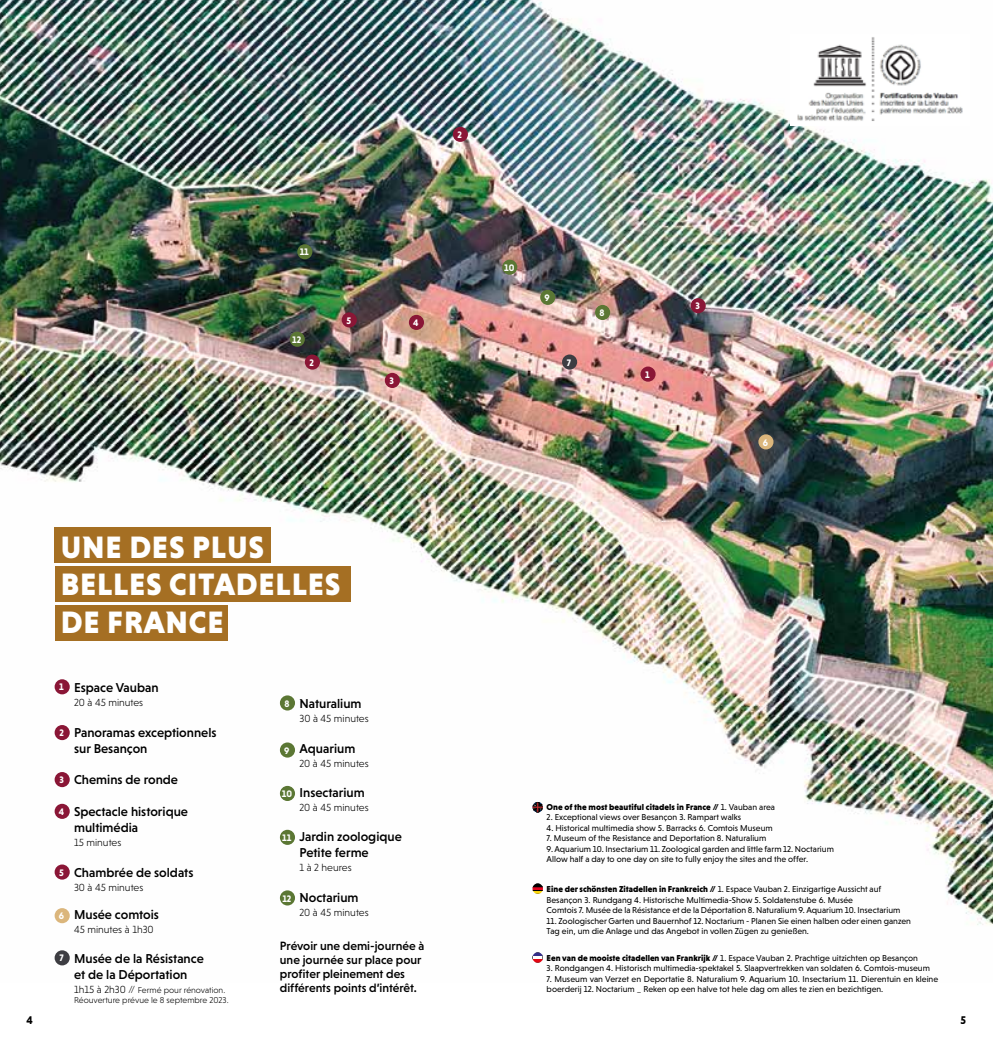
<style>
.page{position:relative;width:993px;height:1042px;background:#fff}
.page>*{position:absolute;margin:0;border:0;box-sizing:border-box;transform-origin:0 0}
.t1{font:900 31.5px/37.8px "Niveau Grotesk";letter-spacing:.025em;color:#fff}
.t2{font:500 13.12px/15.8px "Niveau Grotesk";color:#000}
.t3{font:500 12.25px/14px "Niveau Grotesk";color:#000}
.t4{font:700 11.38px "Niveau Grotesk";color:#000}
.t5{font:300 10.5px "Niveau Grotesk";color:#000}
.t6{font:700 9.62px "Niveau Grotesk";color:#fff}
.t7{font:8.75px/10.5px "Niveau Grotesk";color:#000}
.t8{font:300 8.75px/10.5px "Niveau Grotesk";color:#000}
.t9{font:900 8.75px "Niveau Grotesk";color:#000}
.s1{font-size:10.5px}
.s2{font-weight:400}
.s3{font-weight:900}
</style>
<div class="page">
<img style="left:0;top:0;width:992px;height:966px">
<div style="left:640px;top:366px;width:15px;height:16px;background:#8a1636;border-radius:50%"></div>
<div style="left:305px;top:354px;width:15px;height:16px;background:#8a1636;border-radius:50%"></div>
<div style="left:452px;top:127px;width:16px;height:15px;background:#8a1636;border-radius:50%"></div>
<div style="left:384px;top:373px;width:16px;height:15px;background:#8a1636;border-radius:50%"></div>
<div style="left:690px;top:298px;width:15px;height:15px;background:#8a1636;border-radius:50%"></div>
<div style="left:409px;top:315px;width:15px;height:15px;background:#8a1636;border-radius:50%"></div>
<div style="left:758px;top:434px;width:15px;height:15px;background:#dbb67c;border-radius:50%"></div>
<div style="left:562px;top:354px;width:15px;height:16px;background:#3d3d42;border-radius:50%"></div>
<div style="left:595px;top:305px;width:15px;height:15px;background:#5b7734;border-radius:50%"></div>
<div style="left:289px;top:332px;width:16px;height:15px;background:#5b7734;border-radius:50%"></div>
<div style="left:540px;top:290px;width:15px;height:15px;background:#5b7734;border-radius:50%"></div>
<div style="left:502px;top:260px;width:15px;height:15px;background:#5b7734;border-radius:50%"></div>
<div style="left:297px;top:244px;width:15px;height:15px;background:#5b7734;border-radius:50%"></div>
<div style="left:55px;top:566px;width:295px;height:36px;background:#a56f23"></div>
<div style="left:55px;top:527px;width:216px;height:35px;background:#a56f23"></div>
<div style="left:55px;top:605px;width:172px;height:36px;background:#a56f23"></div>
<div style="left:55px;top:679px;width:15px;height:15px;background:#8a1636;border-radius:50%"></div>
<div style="left:55px;top:725px;width:15px;height:15px;background:#8a1636;border-radius:50%"></div>
<div style="left:55px;top:772px;width:15px;height:15px;background:#8a1636;border-radius:50%"></div>
<div style="left:55px;top:804px;width:15px;height:15px;background:#8a1636;border-radius:50%"></div>
<div style="left:55px;top:864px;width:15px;height:15px;background:#8a1636;border-radius:50%"></div>
<div style="left:55px;top:908px;width:15px;height:15px;background:#dbb67c;border-radius:50%"></div>
<div style="left:55px;top:950px;width:15px;height:15px;background:#3d3d42;border-radius:50%"></div>
<div style="left:280px;top:695px;width:15px;height:15px;background:#5b7734;border-radius:50%"></div>
<div style="left:280px;top:742px;width:15px;height:15px;background:#5b7734;border-radius:50%"></div>
<div style="left:280px;top:786px;width:15px;height:15px;background:#5b7734;border-radius:50%"></div>
<div style="left:280px;top:890px;width:15px;height:15px;background:#5b7734;border-radius:50%"></div>
<div style="left:280px;top:830px;width:15px;height:15px;background:#5b7734;border-radius:50%"></div>
<svg style="left:532px;top:952px;width:11px;height:11px"></svg>
<svg style="left:532px;top:952px;width:11px;height:3px"></svg>
<svg style="left:532px;top:959px;width:11px;height:4px"></svg>
<div style="left:532px;top:952px;width:11px;height:11px;border:1px solid #000;border-radius:5px"></div>
<svg style="left:532px;top:802px;width:11px;height:10px"></svg>
<svg style="left:532px;top:883px;width:11px;height:11px"></svg>
<div style="left:341px;top:312px;width:16px;height:15px;background:#8a1636;border-radius:50%"></div>
<img style="left:789px;top:35px;width:180px;height:91px">
<p class="t6" style="left:457px;top:129px;width:6px">2</p>
<p class="t6" style="left:299px;top:247px;width:11px">11</p>
<p class="t6" style="left:292px;top:334px;width:11px">12</p>
<p class="t6" style="left:309px;top:357px;width:6px">2</p>
<p class="t6" style="left:346px;top:315px;width:6px">5</p>
<p class="t6" style="left:413px;top:317px;width:7px">4</p>
<p class="t6" style="left:389px;top:375px;width:6px">3</p>
<h1 class="t1" style="left:61px;top:527px;width:281px">UNE DES PLUS<br>BELLES CITADELLES<br>DE FRANCE</h1>
<p class="t6" style="left:59px;top:681px;width:6px">1</p>
<p class="t6" style="left:59px;top:727px;width:6px">2</p>
<p class="t6" style="left:59px;top:774px;width:6px">3</p>
<p class="t6" style="left:59px;top:806px;width:7px">4</p>
<p class="t6" style="left:59px;top:867px;width:6px">5</p>
<p class="t6" style="left:59px;top:910px;width:7px">6</p>
<p class="t6" style="left:59px;top:952px;width:6px">7</p>
<h2 class="t2" style="left:74px;top:679px;width:86px">Espace Vauban</h2>
<p class="t5" style="left:74px;top:696px;width:71px">20 à 45 minutes</p>
<h2 class="t2" style="left:74px;top:724px;width:144px">Panoramas exceptionnels sur Besançon</h2>
<h2 class="t2" style="left:74px;top:772px;width:105px">Chemins de ronde</h2>
<h2 class="t2" style="left:74px;top:803px;width:115px">Spectacle historique multimédia</h2>
<p class="t5" style="left:74px;top:836px;width:49px">15 minutes</p>
<h2 class="t2" style="left:74px;top:864px;width:121px">Chambrée de soldats</h2>
<p class="t5" style="left:74px;top:881px;width:71px">30 à 45 minutes</p>
<h2 class="t2" style="left:74px;top:906px;width:86px">Musée comtois</h2>
<p class="t5" style="left:74px;top:923px;width:81px">45 minutes à 1h30</p>
<h2 class="t2" style="left:74px;top:950px;width:131px">Musée de la Résistance et de la Déportation</h2>
<p class="t8" style="left:74px;top:984px;width:156px"><span class="s1">1h15 à 2h30 //</span> Fermé pour rénovation.<br>Réouverture prévue le 8 septembre 2023.</p>
<h2 class="t2" style="left:299px;top:695px;width:64px">Naturalium</h2>
<p class="t5" style="left:299px;top:712px;width:71px">30 à 45 minutes</p>
<h2 class="t2" style="left:299px;top:741px;width:57px">Aquarium</h2>
<p class="t5" style="left:299px;top:758px;width:71px">20 à 45 minutes</p>
<h2 class="t2" style="left:299px;top:784px;width:67px">Insectarium</h2>
<p class="t5" style="left:299px;top:801px;width:71px">20 à 45 minutes</p>
<h2 class="t2" style="left:299px;top:828px;width:104px">Jardin zoologique<br>Petite ferme</h2>
<p class="t5" style="left:299px;top:861px;width:54px">1 à 2 heures</p>
<h2 class="t2" style="left:299px;top:889px;width:61px">Noctarium</h2>
<p class="t5" style="left:299px;top:906px;width:71px">20 à 45 minutes</p>
<p class="t6" style="left:284px;top:698px;width:7px">8</p>
<p class="t6" style="left:284px;top:745px;width:7px">9</p>
<p class="t6" style="left:282px;top:788px;width:12px">10</p>
<p class="t6" style="left:282px;top:832px;width:11px">11</p>
<p class="t6" style="left:282px;top:893px;width:11px">12</p>
<h3 class="t3" style="left:280px;top:939px;width:146px">Prévoir une demi-journée à une journée sur place pour profiter pleinement des différents points d’intérêt.</h3>
<p class="t6" style="left:504px;top:262px;width:12px">10</p>
<p class="t6" style="left:544px;top:292px;width:7px">9</p>
<p class="t6" style="left:566px;top:357px;width:6px">7</p>
<p class="t6" style="left:599px;top:307px;width:7px">8</p>
<p class="t6" style="left:645px;top:369px;width:6px">1</p>
<p class="t6" style="left:695px;top:300px;width:6px">3</p>
<p class="t6" style="left:762px;top:437px;width:7px">6</p>
<p class="t9" style="left:546px;top:801px;width:230px">One of the most beautiful citadels in France // <span class="s2">1. Vauban area</span></p>
<p class="t7" style="left:546px;top:812px;width:196px">2. Exceptional views over Besançon 3. Rampart walks</p>
<p class="t7" style="left:546px;top:822px;width:227px">4. Historical multimedia show 5. Barracks 6. Comtois Museum</p>
<p class="t7" style="left:546px;top:833px;width:221px">7. Museum of the Resistance and Deportation 8. Naturalium</p>
<p class="t7" style="left:546px;top:843px;width:289px">9. Aquarium 10. Insectarium 11. Zoological garden and little farm 12. Noctarium<br>Allow half a day to one day on site to fully enjoy the sites and the offer.</p>
<p class="t7" style="left:546px;top:884px;width:355px"><span class="s3">Eine der schönsten Zitadellen in Frankreich //</span> 1. Espace Vauban 2. Einzigartige Aussicht auf<br>Besançon 3. Rundgang 4. Historische Multimedia-Show 5. Soldatenstube 6. Musée<br>Comtois 7. Musée de la Résistance et de la Déportation 8. Naturalium 9. Aquarium 10. Insectarium</p>
<p class="t7" style="left:546px;top:915px;width:366px">11. Zoologischer Garten und Bauernhof 12. Noctarium - Planen Sie einen halben oder einen ganzen<br>Tag ein, um die Anlage und das Angebot in vollen Zügen zu genießen.</p>
<p class="t7" style="left:546px;top:952px;width:373px"><span class="s3">Een van de mooiste citadellen van Frankrijk //</span> 1. Espace Vauban 2. Prachtige uitzichten op Besançon</p>
<p class="t7" style="left:546px;top:963px;width:384px">3. Rondgangen 4. Historisch multimedia-spektakel 5. Slaapvertrekken van soldaten 6. Comtois-museum</p>
<p class="t7" style="left:546px;top:973px;width:393px">7. Museum van Verzet en Deportatie 8. Naturalium 9. Aquarium 10. Insectarium 11. Dierentuin en kleine boerderij 12. Noctarium _ Reken op een halve tot hele dag om alles te zien en bezichtigen.</p>
<h3 class="t4" style="left:27px;top:1013px;width:8px">4</h3>
<h3 class="t4" style="left:960px;top:1013px;width:7px">5</h3>
</div>
